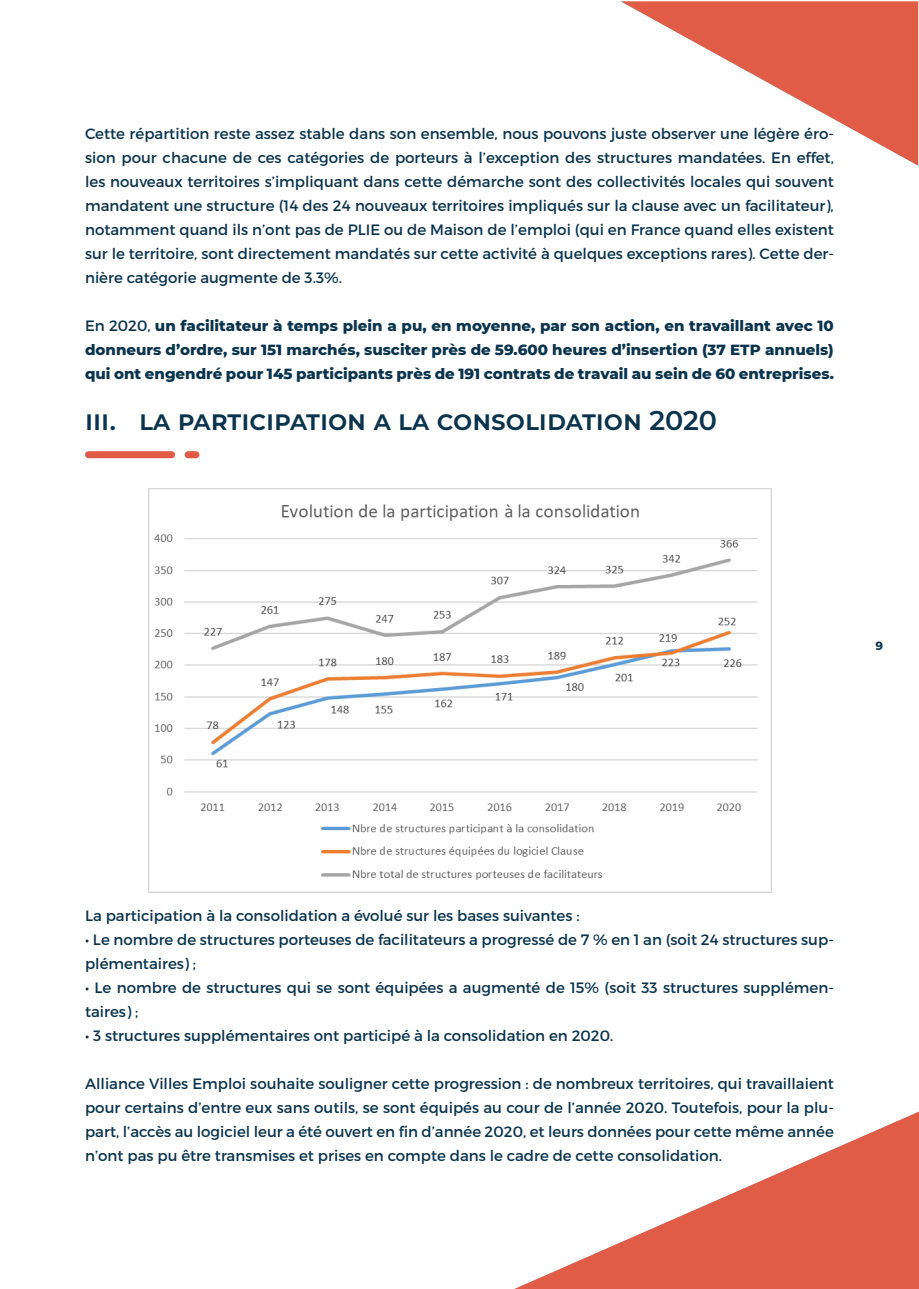
<style>
.page{position:relative;width:919px;height:1289px;background:#fff}
.page>*{position:absolute;margin:0;border:0;box-sizing:border-box;transform-origin:0 0}
.t1{font:600 27px "Montserrat";color:#0a334d}
.t2{font:15px/24px "Montserrat";color:#0a334d;text-align:justify}
.t3{font:800 15px/24px "Montserrat";color:#0a334d;text-align:justify}
.t4{font:700 12px "Montserrat";color:#0a334d}
.s1{font-weight:400}
</style>
<div class="page">
<div style="left:85px;top:451px;width:90px;height:7px;background:#e05c47;border-radius:4px"></div>
<div style="left:184px;top:451px;width:15px;height:7px;background:#e05c47;border-radius:4px"></div>
<img style="left:149px;top:488px;width:622px;height:404px">
<svg style="left:516px;top:1112px;width:402px;height:176px"></svg>
<svg style="left:620px;top:1px;width:298px;height:165px"></svg>
<p class="t2" style="left:85px;top:121px;width:750px">Cette répartition reste assez stable dans son ensemble, nous pouvons juste observer une légère éro&shy;sion pour chacune de ces catégories de porteurs à l’exception des structures mandatées. En effet, les nouveaux territoires s’impliquant dans cette démarche sont des collectivités locales qui souvent mandatent une structure (14 des 24 nouveaux territoires impliqués sur la clause avec un facilitateur), notamment quand ils n’ont pas de PLIE ou de Maison de l’emploi (qui en France quand elles existent sur le territoire, sont directement mandatés sur cette activité à quelques exceptions rares). Cette der&shy;nière catégorie augmente de 3.3%.</p>
<p class="t3" style="left:85px;top:312px;width:750px"><span class="s1">En 2020,</span> un facilitateur à temps plein a pu, en moyenne, par son action, en travaillant avec 10 donneurs d’ordre, sur 151 marchés, susciter près de 59.600 heures d’insertion (37 ETP annuels) qui ont engendré pour 145 participants près de 191 contrats de travail au sein de 60 entreprises.</p>
<h1 class="t1" style="left:85px;top:401px;width:633px">III. LA PARTICIPATION A LA CONSOLIDATION 2020</h1>
<p class="t4" style="left:875px;top:638px;width:9px">9</p>
<p class="t2" style="left:85px;top:903px;width:496px">La participation à la consolidation a évolué sur les bases suivantes :</p>
<p class="t2" style="left:85px;top:927px;width:750px">• Le nombre de structures porteuses de facilitateurs a progressé de 7 % en 1 an (soit 24 structures sup&shy;plémentaires) ;</p>
<p class="t2" style="left:85px;top:975px;width:750px">• Le nombre de structures qui se sont équipées a augmenté de 15% (soit 33 structures supplémen&shy;taires) ;</p>
<p class="t2" style="left:85px;top:1023px;width:529px">• 3 structures supplémentaires ont participé à la consolidation en 2020.</p>
<p class="t2" style="left:85px;top:1071px;width:750px">Alliance Villes Emploi souhaite souligner cette progression : de nombreux territoires, qui travaillaient pour certains d’entre eux sans outils, se sont équipés au cour de l’année 2020. Toutefois, pour la plu&shy;part, l’accès au logiciel leur a été ouvert en fin d’année 2020, et leurs données pour cette même année n’ont pas pu être transmises et prises en compte dans le cadre de cette consolidation.</p>
</div>
